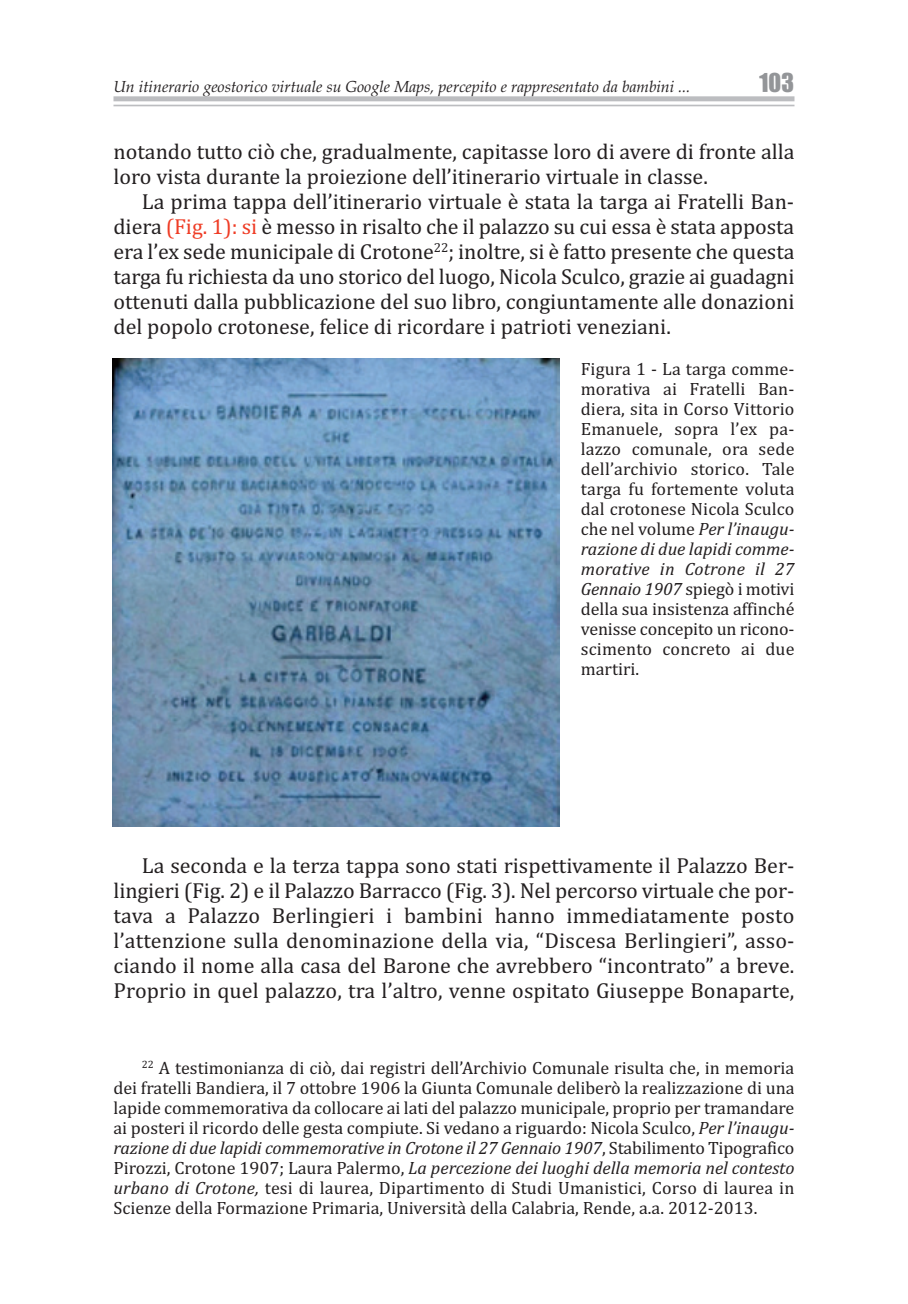
<style>
.page{position:relative;width:908px;height:1304px;background:#fff}
.page>*{position:absolute;margin:0;border:0;box-sizing:border-box;transform-origin:0 0}
.t1{font:22px/25px "Cambria";color:#231f20;text-align:justify}
.t2{font:18px/20px "Cambria";color:#231f20;text-align:justify}
.t3{font:italic 16px "Book Antiqua";color:#231f20}
.s1{color:#ef3c25}
.s2{font-style:italic}
</style>
<div class="page">
<div style="left:113px;top:96px;width:681px;height:5px;background:#bcbdc0"></div>
<hr style="left:113px;top:105px;width:681px;height:1px;background:#bcbdc0">
<img style="left:112px;top:359px;width:447px;height:467px">
<p class="t3" style="left:113px;top:77px;width:578px">Un itinerario geostorico virtuale su Google Maps, percepito e rappresentato da bambini ...</p>
<p class="t1" style="left:113px;top:139px;width:682px">notando tutto ciò che, gradualmente, capitasse loro di avere di fronte alla</p>
<p class="t1" style="left:113px;top:164px;width:595px">loro vista durante la proiezione dell’itinerario virtuale in classe.</p>
<p class="t1" style="left:142px;top:189px;width:653px">La prima tappa dell’itinerario virtuale è stata la targa ai Fratelli Ban-</p>
<p class="t1" style="left:113px;top:214px;width:682px">diera <span class="s1">(Fig. 1): si</span> è messo in risalto che il palazzo su cui essa è stata apposta</p>
<p class="t1" style="left:113px;top:239px;width:682px">era l’ex sede municipale di Crotone<sup>22</sup>; inoltre, si è fatto presente che questa</p>
<p class="t1" style="left:113px;top:264px;width:682px">targa fu richiesta da uno storico del luogo, Nicola Sculco, grazie ai guadagni</p>
<p class="t1" style="left:113px;top:289px;width:682px">ottenuti dalla pubblicazione del suo libro, congiuntamente alle donazioni</p>
<p class="t1" style="left:113px;top:314px;width:558px">del popolo crotonese, felice di ricordare i patrioti veneziani.</p>
<p class="t2" style="left:580px;top:359px;width:215px">Figura 1 - La targa comme&shy;morativa ai Fratelli Ban&shy;diera, sita in Corso Vittorio Emanuele, sopra l’ex pa&shy;lazzo comunale, ora sede dell’archivio storico. Tale targa fu fortemente voluta dal crotonese Nicola Sculco che nel volume <span class="s2">Per l’inaugu&shy;razione di due lapidi comme&shy;morative in Cotrone il 27<br>Gennaio 1907</span> spiegò i motivi della sua insistenza affinché venisse concepito un ricono&shy;scimento concreto ai due martiri.</p>
<p class="t1" style="left:113px;top:853px;width:682px;text-indent:28px">La seconda e la terza tappa sono stati rispettivamente il Palazzo Ber&shy;lingieri (Fig. 2) e il Palazzo Barracco (Fig. 3). Nel percorso virtuale che por&shy;tava a Palazzo Berlingieri i bambini hanno immediatamente posto l’attenzione sulla denominazione della via, “Discesa Berlingieri”, asso&shy;ciando il nome alla casa del Barone che avrebbero “incontrato” a breve.<br>Proprio in quel palazzo, tra l’altro, venne ospitato Giuseppe Bonaparte,</p>
<p class="t2" style="left:113px;top:1057px;width:682px;text-indent:28px"><sup>22</sup> A testimonianza di ciò, dai registri dell’Archivio Comunale risulta che, in memoria dei fratelli Bandiera, il 7 ottobre 1906 la Giunta Comunale deliberò la realizzazione di una lapide commemorativa da collocare ai lati del palazzo municipale, proprio per tramandare ai posteri il ricordo delle gesta compiute. Si vedano a riguardo: Nicola Sculco, <span class="s2">Per l’inaugu&shy;razione di due lapidi commemorative in Crotone il 27 Gennaio 1907</span>, Stabilimento Tipografico Pirozzi, Crotone 1907; Laura Palermo, <span class="s2">La percezione dei luoghi della memoria nel contesto urbano di Crotone,</span> tesi di laurea, Dipartimento di Studi Umanistici, Corso di laurea in Scienze della Formazione Primaria, Università della Calabria, Rende, a.a. 2012-2013.</p>
</div>
